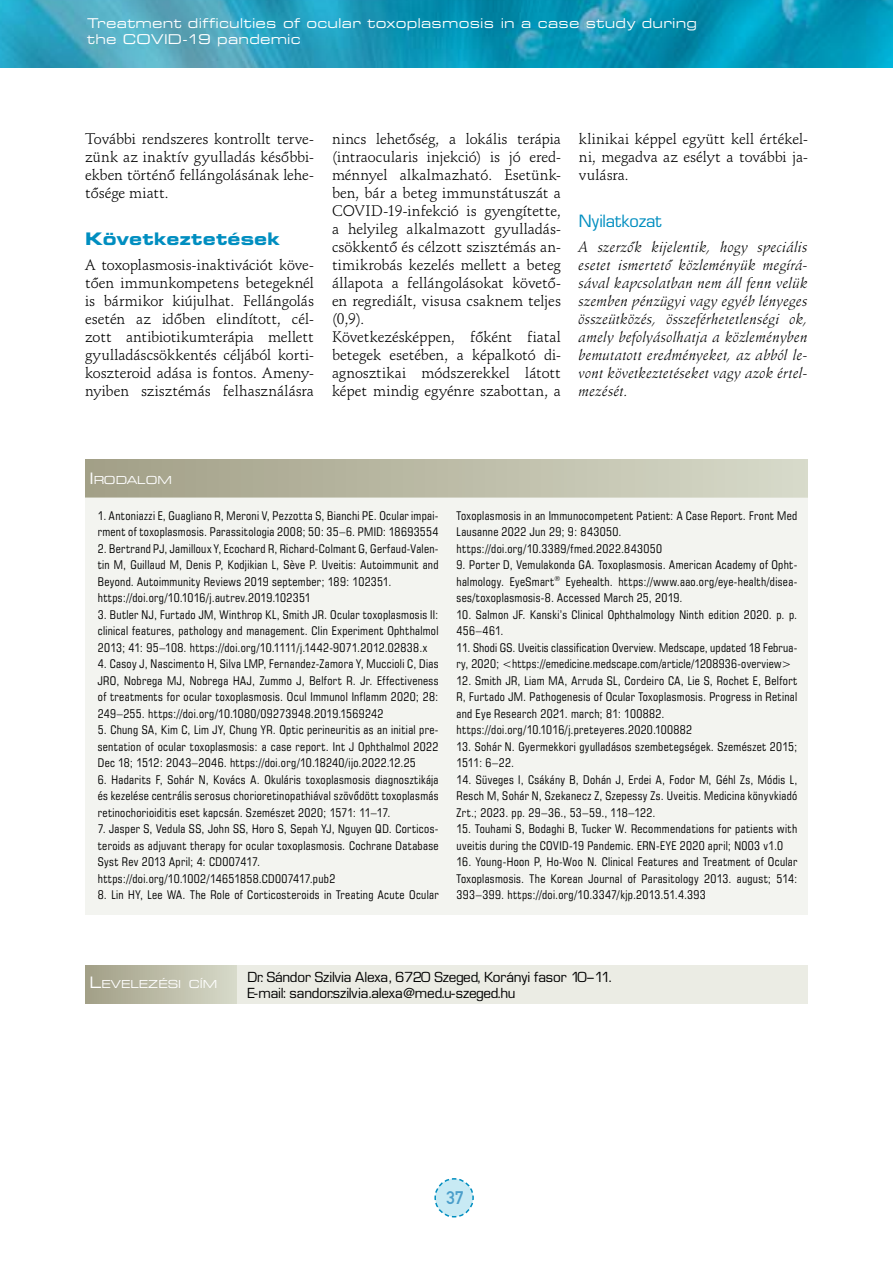
<style>
.page{position:relative;width:893px;height:1263px;background:#fff}
.page>*{position:absolute;margin:0;border:0;box-sizing:border-box;transform-origin:0 0}
.t1{font:18px "DIN Mittelschrift Alt PFL";color:#4a9eca}
.t2{font:700 17.25px "Square 721 Ex PFL";letter-spacing:.005em;color:#008ec0}
.t3{font:16.5px "Square 721 PFL";letter-spacing:.01em;color:#008ec0}
.t4{font:15px/18px "Schneidler PFL";color:#000;text-align:justify}
.t5{font:italic 15px/18px "Schneidler PFL";letter-spacing:.005em;color:#000;text-align:justify}
.t6{font:13.5px/16.5px "Square 721 PFL";letter-spacing:.01em;color:#000}
.t7{font:13.5px/16.2px "Square 721 Ex PFL";letter-spacing:.015em;color:#fff}
.t8{font:12px/16.5px "Square 721 Cn PFL";letter-spacing:.025em;color:#000}
.t9{font:10.95px "Square 721 Ex PFL";color:#fff}
.s1{font-size:15.75px}
</style>
<div class="page">
<img style="left:0;top:0;width:893px;height:68px">
<svg style="left:434px;top:1178px;width:40px;height:40px"></svg>
<div style="left:85px;top:965px;width:723px;height:38px;background:#ebece4"></div>
<div style="left:85px;top:965px;width:151px;height:38px;background:linear-gradient(to right,#a19e86,#d7d9c9)"></div>
<div style="left:85px;top:460px;width:722px;height:38px;background:linear-gradient(to right,#a19e86,#d7dac9)"></div>
<div style="left:85px;top:498px;width:723px;height:417px;background:#f3f4f0"></div>
<p class="t7" style="left:87px;top:15px;width:611px">Treatment difficulties of ocular toxoplasmosis in a case study during the COVID-19 pandemic</p>
<p class="t4" style="left:85px;top:130px;width:230px">További rendszeres kontrollt terve&shy;zünk az inaktív gyulladás későbbi&shy;ekben történő fellángolásának lehe&shy;tősége miatt.</p>
<h2 class="t2" style="left:85px;top:228px;width:196px">Következtetések</h2>
<p class="t4" style="left:85px;top:256px;width:230px">A toxoplasmosis-inaktivációt köve&shy;tően immunkompetens betegeknél is bármikor kiújulhat. Fellángolás esetén az időben elindított, cél&shy;zott antibiotikumterápia mellett gyulladáscsökkentés céljából korti&shy;koszteroid adása is fontos. Amen - nyiben szisztémás felhasználásra</p>
<p class="t4" style="left:332px;top:130px;width:230px;text-align:left">nincs lehetőség, a lokális terápia (intraocularis injekció) is jó ered&shy;ménnyel alkalmazható. Esetünk&shy;ben, bár a beteg immunstátuszát a COVID-19-infekció is gyengítette, a helyileg alkalmazott gyulladás&shy;csökkentő és célzott szisztémás an&shy;timikrobás kezelés mellett a beteg állapota a fellángolásokat követő&shy;en regrediált, visusa csaknem teljes (0,9).<br>Következésképpen, főként fiatal betegek esetében, a képalkotó di&shy;agnosztikai módszerekkel látott képet mindig egyénre szabottan, a</p>
<p class="t4" style="left:579px;top:130px;width:230px">klinikai képpel együtt kell értékel&shy;ni, megadva az esélyt a további ja&shy;vulásra.</p>
<h3 class="t3" style="left:579px;top:211px;width:84px">Nyilatkozat</h3>
<p class="t5" style="left:579px;top:238px;width:230px">A szerzők kijelentik, hogy speciális esetet ismertető közleményük megírá&shy;sával kapcsolatban nem áll fenn velük szemben pénzügyi vagy egyéb lényeges összeütközés, összeférhetetlenségi ok, amely befolyásolhatja a közleményben bemutatott eredményeket, az abból le&shy;vont következtetéseket vagy azok értel&shy;mezését.</p>
<p class="t9" style="left:90px;top:474px;width:84px"><span class="s1">I</span>RODALOM</p>
<p class="t8" style="left:98px;top:507px;width:342px">1. Antoniazzi E, Guagliano R, Meroni V, Pezzotta S, Bianchi PE. Ocular impai&shy;rment of toxoplasmosis. Parassitologia 2008; 50: 35–6. PMID: 18693554</p>
<p class="t8" style="left:98px;top:540px;width:342px">2. Bertrand PJ, Jamilloux Y, Ecochard R, Richard-Colmant G, Gerfaud-Valen&shy;tin M, Guillaud M, Denis P, Kodjikian L, Sève P. Uveitis: Autoimmunit and Beyond. Autoimmunity Reviews 2019 september; 189: 102351. https://doi.org/10.1016/j.autrev.2019.102351</p>
<p class="t8" style="left:98px;top:606px;width:342px;text-align:justify">3. Butler NJ, Furtado JM, Winthrop KL, Smith JR. Ocular toxoplasmosis II: clinical features, pathology and management. Clin Experiment Ophthalmol 2013; 41: 95–108. https://doi.org/10.1111/j.1442-9071.2012.02838.x</p>
<p class="t8" style="left:98px;top:655px;width:342px;text-align:justify">4. Casoy J, Nascimento H, Silva LMP, Fernandez-Zamora Y, Muccioli C, Dias JRO, Nobrega MJ, Nobrega HAJ, Zummo J, Belfort R. Jr. Effectiveness of treatments for ocular toxoplasmosis. Ocul Immunol Inflamm 2020; 28:<br>249–255. https://doi.org/10.1080/09273948.2019.1569242</p>
<p class="t8" style="left:98px;top:721px;width:342px;text-align:justify">5. Chung SA, Kim C, Lim JY, Chung YR. Optic perineuritis as an initial pre&shy;sentation of ocular toxoplasmosis: a case report. Int J Ophthalmol 2022<br>Dec 18; 1512: 2043–2046. https://doi.org/10.18240/ijo.2022.12.25</p>
<p class="t8" style="left:98px;top:771px;width:342px;text-align:justify">6. Hadarits F, Sohár N, Kovács A. Okuláris toxoplasmosis diagnosztikája és kezelése centrális serosus chorioretinopathiával szövődött toxoplasmás retinochorioiditis eset kapcsán. Szemészet 2020; 1571: 11–17.</p>
<p class="t8" style="left:98px;top:820px;width:342px">7. Jasper S, Vedula SS, John SS, Horo S, Sepah YJ, Nguyen QD. Corticos&shy;teroids as adjuvant therapy for ocular toxoplasmosis. Cochrane Database Syst Rev 2013 April; 4: CD007417. https://doi.org/10.1002/14651858.CD007417.pub2</p>
<p class="t8" style="left:98px;top:886px;width:342px">8. Lin HY, Lee WA. The Role of Corticosteroids in Treating Acute Ocular</p>
<p class="t8" style="left:457px;top:507px;width:342px">Toxoplasmosis in an Immunocompetent Patient: A Case Report. Front Med<br>Lausanne 2022 Jun 29; 9: 843050. https://doi.org/10.3389/fmed.2022.843050</p>
<p class="t8" style="left:457px;top:556px;width:342px;text-align:justify">9. Porter D, Vemulakonda GA. Toxoplasmosis. American Academy of Opht&shy;halmology. EyeSmart<sup>®</sup> Eyehealth. https://www.aao.org/eye-health/disea&shy;ses/toxoplasmosis-8. Accessed March 25, 2019.</p>
<p class="t8" style="left:457px;top:606px;width:342px">10. Salmon JF. Kanski’s Clinical Ophthalmology Ninth edition 2020. p. p.<br>456–461.</p>
<p class="t8" style="left:457px;top:639px;width:342px">11. Shodi GS. Uveitis classification Overview. Medscape, updated 18 Februa&shy;ry, 2020; &lt;https://emedicine.medscape.com/article/1208936-overview&gt;</p>
<p class="t8" style="left:457px;top:672px;width:342px">12. Smith JR, Liam MA, Arruda SL, Cordeiro CA, Lie S, Rochet E, Belfort R, Furtado JM. Pathogenesis of Ocular Toxoplasmosis. Progress in Retinal and Eye Research 2021. march; 81: 100882. https://doi.org/10.1016/j.preteyeres.2020.100882</p>
<p class="t8" style="left:457px;top:738px;width:342px">13. Sohár N. Gyermekkori gyulladásos szembetegségek. Szemészet 2015;<br>1511: 6–22.</p>
<p class="t8" style="left:457px;top:771px;width:342px;text-align:justify">14. Süveges I, Csákány B, Dohán J, Erdei A, Fodor M, Géhl Zs, Módis L, Resch M, Sohár N, Szekanecz Z, Szepessy Zs. Uveitis. Medicina könyvkiadó Zrt.; 2023. pp. 29–36., 53–59., 118–122.</p>
<p class="t8" style="left:457px;top:820px;width:342px">15. Touhami S, Bodaghi B, Tucker W. Recommendations for patients with uveitis during the COVID-19 Pandemic. ERN-EYE 2020 april; N003 v1.0</p>
<p class="t8" style="left:457px;top:853px;width:342px;text-align:justify">16. Young-Hoon P, Ho-Woo N. Clinical Features and Treatment of Ocular Toxoplasmosis. The Korean Journal of Parasitology 2013. august; 514:<br>393–399. https://doi.org/10.3347/kjp.2013.51.4.393</p>
<p class="t9" style="left:90px;top:977px;width:129px"><span class="s1">L</span>EVELEZÉSI CÍM</p>
<p class="t6" style="left:247px;top:968px;width:365px">Dr. Sándor Szilvia Alexa, 6720 Szeged, Korányi fasor 10–11.<br>E-mail: sandor.szilvia.alexa@med.u-szeged.hu</p>
<h1 class="t1" style="left:446px;top:1187px;width:18px">37</h1>
</div>
